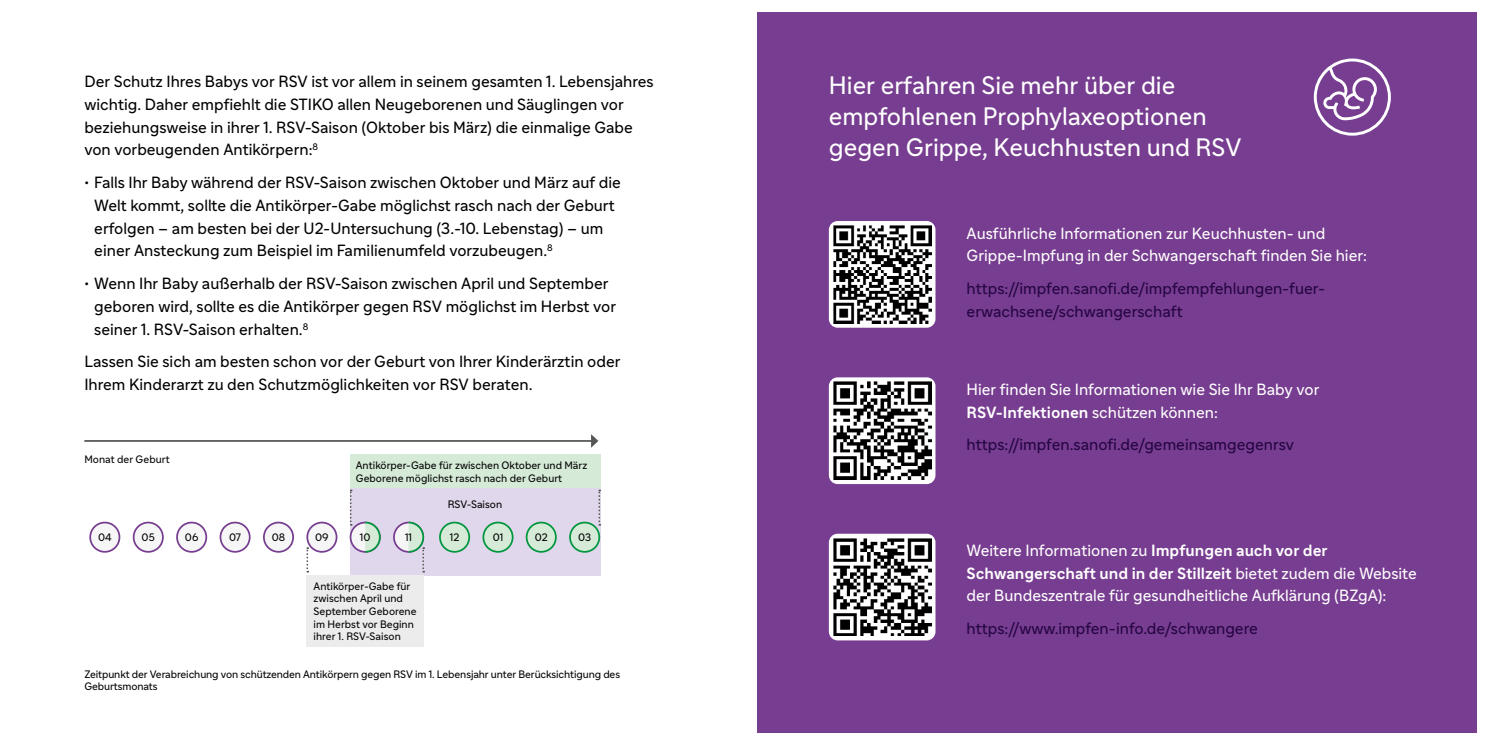
<style>
.page{position:relative;width:1489px;height:745px;background:#fff}
.page>*{position:absolute;margin:0;border:0;box-sizing:border-box;transform-origin:0 0}
.t1{font:24.5px "Sanofi Sans";color:#fff}
.t2{font:15.75px/22.8px "Sanofi Sans";color:#000}
.t3{font:15.75px/22.8px "Sanofi Sans";color:#fff}
.t4{font:15.75px/22.8px "Sanofi Sans";color:#250542}
.t5{font:10.5px/12.6px "Sanofi Sans";color:#000}
.s1{font-weight:700}
</style>
<div class="page">
<div style="left:756px;top:12px;width:720px;height:720px;background:#773d90"></div>
<div style="left:828px;top:221px;width:107px;height:106px;background:#fff;border-radius:9px"></div>
<img style="left:833px;top:225px;width:98px;height:98px">
<div style="left:828px;top:377px;width:107px;height:106px;background:#fff;border-radius:9px"></div>
<img style="left:833px;top:381px;width:98px;height:98px">
<div style="left:828px;top:533px;width:107px;height:107px;background:#fff;border-radius:9px"></div>
<img style="left:833px;top:538px;width:98px;height:97px">
<svg style="left:1313px;top:58px;width:77px;height:78px"></svg>
<div style="left:350px;top:487px;width:250px;height:87px;background:#e1d7ec"></div>
<div style="left:350px;top:454px;width:250px;height:33px;background:#d6ead8"></div>
<svg style="left:306px;top:547px;width:2px;height:25px"></svg>
<svg style="left:350px;top:489px;width:2px;height:36px"></svg>
<svg style="left:598px;top:489px;width:2px;height:36px"></svg>
<div style="left:90px;top:522px;width:29px;height:29px;background:#f6f6f6;border-radius:50%"></div>
<div style="left:89px;top:521px;width:31px;height:31px;border:2px solid #773d90;border-radius:50%"></div>
<div style="left:220px;top:522px;width:30px;height:29px;background:#f6f6f6;border-radius:50%"></div>
<div style="left:219px;top:521px;width:31px;height:31px;border:2px solid #773d90;border-radius:50%"></div>
<div style="left:350px;top:522px;width:30px;height:29px;background:#f6f6f6;border-radius:50%"></div>
<div style="left:349px;top:521px;width:31px;height:31px;border:2px solid #773d90;border-radius:50%"></div>
<svg style="left:363px;top:521px;width:18px;height:32px"></svg>
<div style="left:526px;top:522px;width:30px;height:29px;background:#d6ead8;border-radius:50%"></div>
<div style="left:525px;top:521px;width:31px;height:31px;border:2px solid #00963e;border-radius:50%"></div>
<div style="left:394px;top:522px;width:29px;height:29px;background:#f6f6f6;border-radius:50%"></div>
<div style="left:393px;top:521px;width:31px;height:31px;border:2px solid #773d90;border-radius:50%"></div>
<svg style="left:407px;top:521px;width:18px;height:51px"></svg>
<div style="left:570px;top:522px;width:29px;height:29px;background:#d6ead8;border-radius:50%"></div>
<div style="left:569px;top:521px;width:31px;height:31px;border:2px solid #00963e;border-radius:50%"></div>
<div style="left:134px;top:522px;width:29px;height:29px;background:#f6f6f6;border-radius:50%"></div>
<div style="left:133px;top:521px;width:31px;height:31px;border:2px solid #773d90;border-radius:50%"></div>
<div style="left:264px;top:522px;width:29px;height:29px;background:#f6f6f6;border-radius:50%"></div>
<div style="left:263px;top:521px;width:31px;height:31px;border:2px solid #773d90;border-radius:50%"></div>
<div style="left:440px;top:522px;width:29px;height:29px;background:#d6ead8;border-radius:50%"></div>
<div style="left:439px;top:521px;width:31px;height:31px;border:2px solid #00963e;border-radius:50%"></div>
<div style="left:177px;top:522px;width:29px;height:29px;background:#f6f6f6;border-radius:50%"></div>
<div style="left:176px;top:521px;width:31px;height:31px;border:2px solid #773d90;border-radius:50%"></div>
<div style="left:307px;top:522px;width:29px;height:29px;background:#f6f6f6;border-radius:50%"></div>
<div style="left:306px;top:521px;width:31px;height:31px;border:2px solid #773d90;border-radius:50%"></div>
<div style="left:483px;top:522px;width:29px;height:29px;background:#d6ead8;border-radius:50%"></div>
<div style="left:482px;top:521px;width:31px;height:31px;border:2px solid #00963e;border-radius:50%"></div>
<div style="left:306px;top:574px;width:118px;height:72px;background:#ececec"></div>
<hr style="left:84px;top:440px;width:508px;height:1px;background:#565655">
<svg style="left:591px;top:434px;width:7px;height:13px"></svg>
<p class="t2" style="left:84px;top:70px;width:571px">Der Schutz Ihres Babys vor RSV ist vor allem in seinem gesamten 1. Lebensjahres wichtig. Daher empfiehlt die STIKO allen Neugeborenen und Säuglingen vor beziehungsweise in ihrer 1. RSV-Saison (Oktober bis März) die einmalige Gabe von vorbeugenden Antikörpern:<sup>8</sup></p>
<p class="t2" style="left:94px;top:171px;width:528px;text-indent:-10px">• Falls Ihr Baby während der RSV-Saison zwischen Oktober und März auf die Welt kommt, sollte die Antikörper-Gabe möglichst rasch nach der Geburt erfolgen – am besten bei der U2-Untersuchung (3.-10. Lebenstag) – um einer Ansteckung zum Beispiel im Familienumfeld vorzubeugen.<sup>8</sup></p>
<p class="t2" style="left:94px;top:272px;width:523px;text-indent:-10px">• Wenn Ihr Baby außerhalb der RSV-Saison zwischen April und September geboren wird, sollte es die Antikörper gegen RSV möglichst im Herbst vor seiner 1. RSV-Saison erhalten.<sup>8</sup></p>
<p class="t2" style="left:84px;top:350px;width:537px">Lassen Sie sich am besten schon vor der Geburt von Ihrer Kinderärztin oder<br>Ihrem Kinderarzt zu den Schutzmöglichkeiten vor RSV beraten.</p>
<p class="t5" style="left:84px;top:452px;width:87px">Monat der Geburt</p>
<p class="t5" style="left:356px;top:458px;width:233px">Antikörper-Gabe für zwischen Oktober und März<br>Geborene möglichst rasch nach der Geburt</p>
<p class="t5" style="left:448px;top:497px;width:56px">RSV-Saison</p>
<p class="t5" style="left:98px;top:531px;width:15px">04</p>
<p class="t5" style="left:142px;top:531px;width:15px">05</p>
<p class="t5" style="left:185px;top:531px;width:15px">06</p>
<p class="t5" style="left:229px;top:531px;width:14px">07</p>
<p class="t5" style="left:272px;top:531px;width:15px">08</p>
<p class="t5" style="left:315px;top:531px;width:15px">09</p>
<p class="t5" style="left:360px;top:531px;width:12px">10</p>
<p class="t5" style="left:405px;top:531px;width:9px">11</p>
<p class="t5" style="left:450px;top:531px;width:11px">12</p>
<p class="t5" style="left:492px;top:531px;width:12px">01</p>
<p class="t5" style="left:535px;top:531px;width:14px">02</p>
<p class="t5" style="left:578px;top:531px;width:14px">03</p>
<p class="t5" style="left:313px;top:579px;width:104px">Antikörper-Gabe für zwischen April und<br>September Geborene im Herbst vor Beginn ihrer 1. RSV-Saison</p>
<p class="t5" style="left:84px;top:667px;width:537px">Zeitpunkt der Verabreichung von schützenden Antikörpern gegen RSV im 1. Lebensjahr unter Berücksichtigung des<br>Geburtsmonats</p>
<p class="t1" style="left:828px;top:70px;width:348px">Hier erfahren Sie mehr über die</p>
<p class="t1" style="left:828px;top:101px;width:379px">empfohlenen Prophylaxeoptionen</p>
<p class="t1" style="left:828px;top:132px;width:414px">gegen Grippe, Keuchhusten und RSV</p>
<p class="t3" style="left:966px;top:221px;width:402px">Ausführliche Informationen zur Keuchhusten- und<br>Grippe-Impfung in der Schwangerschaft finden Sie hier:</p>
<p class="t4" style="left:966px;top:277px;width:360px">https://impfen.sanofi.de/impfempfehlungen-fuer&shy;erwachsene/schwangerschaft</p>
<p class="t3" style="left:966px;top:377px;width:354px">Hier finden Sie Informationen wie Sie Ihr Baby vor<br><span class="s1">RSV-Infektionen</span> schützen können:</p>
<p class="t4" style="left:966px;top:433px;width:329px">https://impfen.sanofi.de/gemeinsamgegenrsv</p>
<p class="t3" style="left:966px;top:538px;width:452px">Weitere Informationen zu <span class="s1">Impfungen auch vor der<br>Schwangerschaft und in der Stillzeit</span> bietet zudem die Website der Bundeszentrale für gesundheitliche Aufklärung (BZgA):</p>
<p class="t4" style="left:966px;top:616px;width:293px">https://www.impfen-info.de/schwangere</p>
</div>
